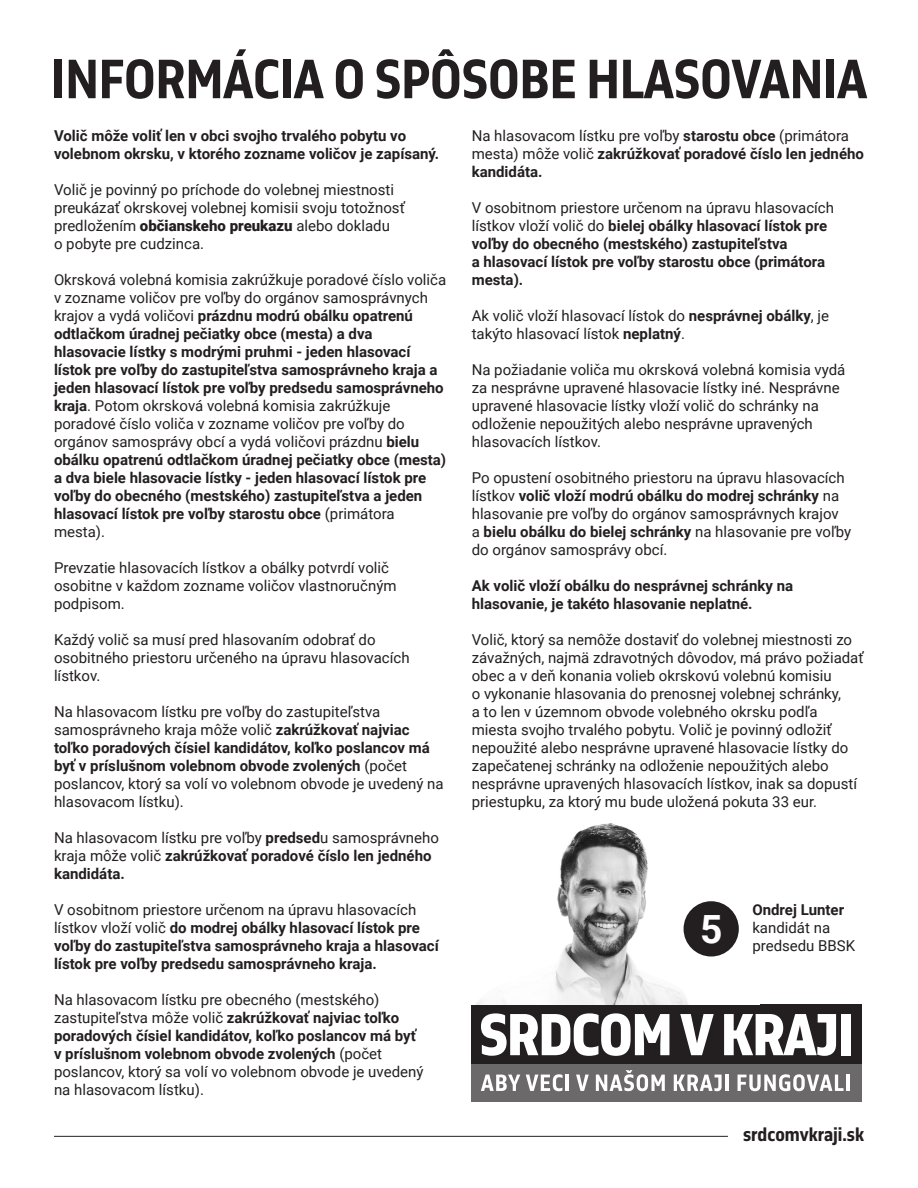
<style>
.page{position:relative;width:918px;height:1188px;background:#fff}
.page>*{position:absolute;margin:0;border:0;box-sizing:border-box;transform-origin:0 0}
.t1{font:51px "November Cond Pro Hea";color:#231f20}
.t2{font:700 38.85px "Roboto";color:#fff}
.t3{font:18px "November Cond Pro Hea";color:#231f20}
.t4{font:15px/18px "Roboto";color:#231f20}
.t5{font:700 15px/18px "Roboto";color:#231f20}
.s1{font-weight:900}
.s2{font-weight:400}
.s3{font-weight:700}
</style>
<div class="page">
<hr style="left:54px;top:1136px;width:674px;height:1px;background:#231f20">
<div style="left:472px;top:1064px;width:390px;height:38px;background:#6c696a"></div>
<div style="left:472px;top:1004px;width:390px;height:60px;background:#231f20"></div>
<svg style="left:481px;top:1013px;width:188px;height:43px"></svg>
<svg style="left:680px;top:1014px;width:34px;height:41px"></svg>
<svg style="left:724px;top:1014px;width:112px;height:42px"></svg>
<div style="left:841px;top:1014px;width:10px;height:41px;background:#fff"></div>
<svg style="left:481px;top:1075px;width:39px;height:16px"></svg>
<svg style="left:526px;top:1074px;width:37px;height:17px"></svg>
<hr style="left:566px;top:1075px;width:3px;height:16px;background:#fff">
<svg style="left:576px;top:1075px;width:13px;height:16px"></svg>
<svg style="left:596px;top:1070px;width:69px;height:21px"></svg>
<svg style="left:674px;top:1075px;width:48px;height:16px"></svg>
<hr style="left:725px;top:1075px;width:4px;height:16px;background:#fff">
<svg style="left:738px;top:1074px;width:106px;height:17px"></svg>
<hr style="left:846px;top:1075px;width:3px;height:16px;background:#fff">
<img style="left:476px;top:823px;width:263px;height:181px">
<div style="left:684px;top:901px;width:55px;height:56px;background:#231f20;border-radius:50%"></div>
<p class="t1" style="left:51px;top:37px;width:818px">INFORMÁCIA O SPÔSOBE HLASOVANIA</p>
<p class="t5" style="left:54px;top:126px;width:387px">Volič môže voliť len v obci svojho trvalého pobytu vo volebnom okrsku, v ktorého zozname voličov je zapísaný.</p>
<p class="t4" style="left:54px;top:180px;width:352px">Volič je povinný po príchode do volebnej miestnosti preukázať okrskovej volebnej komisii svoju totožnosť predložením <span class="s1">občianskeho preukazu</span> alebo dokladu</p>
<p class="t4" style="left:54px;top:234px;width:152px">o pobyte pre cudzinca.</p>
<p class="t5" style="left:54px;top:270px;width:394px"><span class="s2">Okrsková volebná komisia zakrúžkuje poradové číslo voliča v zozname voličov pre voľby do orgánov samosprávnych krajov a vydá voličovi</span> prázdnu modrú obálku opatrenú odtlačkom úradnej pečiatky obce (mesta) a dva hlasovacie lístky s modrými pruhmi - jeden hlasovací lístok pre voľby do zastupiteľstva samosprávneho kraja a jeden hlasovací lístok pre voľby predsedu samosprávneho kraja<span class="s2">. Potom okrsková volebná komisia zakrúžkuje poradové číslo voliča v zozname voličov pre voľby do orgánov samosprávy obcí a vydá voličovi prázdnu</span> bielu obálku opatrenú odtlačkom úradnej pečiatky obce (mesta) a dva biele hlasovacie lístky - jeden hlasovací lístok pre voľby do obecného (mestského) zastupiteľstva a jeden hlasovací lístok pre voľby starostu obce <span class="s2">(primátora mesta).</span></p>
<p class="t4" style="left:54px;top:558px;width:344px">Prevzatie hlasovacích lístkov a obálky potvrdí volič osobitne v každom zozname voličov vlastnoručným podpisom.</p>
<p class="t4" style="left:54px;top:630px;width:357px">Každý volič sa musí pred hlasovaním odobrať do osobitného priestoru určeného na úpravu hlasovacích lístkov.</p>
<p class="t4" style="left:54px;top:702px;width:391px">Na hlasovacom lístku pre voľby do zastupiteľstva samosprávneho kraja môže volič <span class="s3">zakrúžkovať najviac toľko poradových čísiel kandidátov, koľko poslancov má byť v príslušnom volebnom obvode zvolených</span> (počet poslancov, ktorý sa volí vo volebnom obvode je uvedený na hlasovacom lístku).</p>
<p class="t4" style="left:54px;top:828px;width:387px">Na hlasovacom lístku pre voľby <span class="s3">predsed</span>u samosprávneho kraja môže volič <span class="s3">zakrúžkovať poradové číslo len jedného kandidáta.</span></p>
<p class="t5" style="left:54px;top:900px;width:386px"><span class="s2">V osobitnom priestore určenom na úpravu hlasovacích lístkov vloží volič</span> do modrej obálky hlasovací lístok pre voľby do zastupiteľstva samosprávneho kraja a hlasovací lístok pre voľby predsedu samosprávneho kraja.</p>
<p class="t5" style="left:54px;top:990px;width:364px"><span class="s2">Na hlasovacom lístku pre obecného (mestského) zastupiteľstva môže volič</span> zakrúžkovať najviac toľko poradových čísiel kandidátov, koľko poslancov má byť</p>
<p class="t4" style="left:54px;top:1044px;width:371px"><span class="s3">v príslušnom volebnom obvode zvolených</span> (počet poslancov, ktorý sa volí vo volebnom obvode je uvedený</p>
<p class="t4" style="left:54px;top:1080px;width:151px">na hlasovacom lístku).</p>
<p class="t5" style="left:472px;top:126px;width:394px"><span class="s2">Na hlasovacom lístku pre voľby</span> starostu obce <span class="s2">(primátora mesta) môže volič</span> zakrúžkovať poradové číslo len jedného kandidáta.</p>
<p class="t5" style="left:472px;top:198px;width:364px"><span class="s2">V osobitnom priestore určenom na úpravu hlasovacích lístkov vloží volič do</span> bielej obálky hlasovací lístok pre voľby do obecného (mestského) zastupiteľstva</p>
<p class="t5" style="left:472px;top:252px;width:355px">a hlasovací lístok pre voľby starostu obce (primátora mesta).</p>
<p class="t4" style="left:472px;top:306px;width:359px">Ak volič vloží hlasovací lístok do <span class="s3">nesprávnej obálky</span>, je takýto hlasovací lístok <span class="s3">neplatný</span>.</p>
<p class="t4" style="left:472px;top:360px;width:375px">Na požiadanie voliča mu okrsková volebná komisia vydá za nesprávne upravené hlasovacie lístky iné. Nesprávne upravené hlasovacie lístky vloží volič do schránky na odloženie nepoužitých alebo nesprávne upravených hlasovacích lístkov.</p>
<p class="t4" style="left:472px;top:468px;width:375px">Po opustení osobitného priestoru na úpravu hlasovacích lístkov <span class="s3">volič vloží modrú obálku do modrej schránky</span> na hlasovanie pre voľby do orgánov samosprávnych krajov</p>
<p class="t4" style="left:472px;top:522px;width:381px">a <span class="s3">bielu obálku do bielej schránky</span> na hlasovanie pre voľby do orgánov samosprávy obcí.</p>
<p class="t5" style="left:472px;top:576px;width:323px">Ak volič vloží obálku do nesprávnej schránky na hlasovanie, je takéto hlasovanie neplatné.</p>
<p class="t4" style="left:472px;top:630px;width:393px">Volič, ktorý sa nemôže dostaviť do volebnej miestnosti zo závažných, najmä zdravotných dôvodov, má právo požiadať obec a v deň konania volieb okrskovú volebnú komisiu</p>
<p class="t4" style="left:472px;top:684px;width:371px">o vykonanie hlasovania do prenosnej volebnej schránky,</p>
<p class="t4" style="left:472px;top:702px;width:387px">a to len v územnom obvode volebného okrsku podľa miesta svojho trvalého pobytu. Volič je povinný odložiť nepoužité alebo nesprávne upravené hlasovacie lístky do zapečatenej schránky na odloženie nepoužitých alebo nesprávne upravených hlasovacích lístkov, inak sa dopustí priestupku, za ktorý mu bude uložená pokuta 33 eur.</p>
<p class="t2" style="left:700px;top:902px;width:24px">5</p>
<p class="t5" style="left:752px;top:900px;width:93px">Ondrej Lunter</p>
<p class="t4" style="left:752px;top:918px;width:104px">kandidát na predsedu BBSK</p>
<p class="t3" style="left:743px;top:1119px;width:122px">srdcomvkraji.sk</p>
</div>
